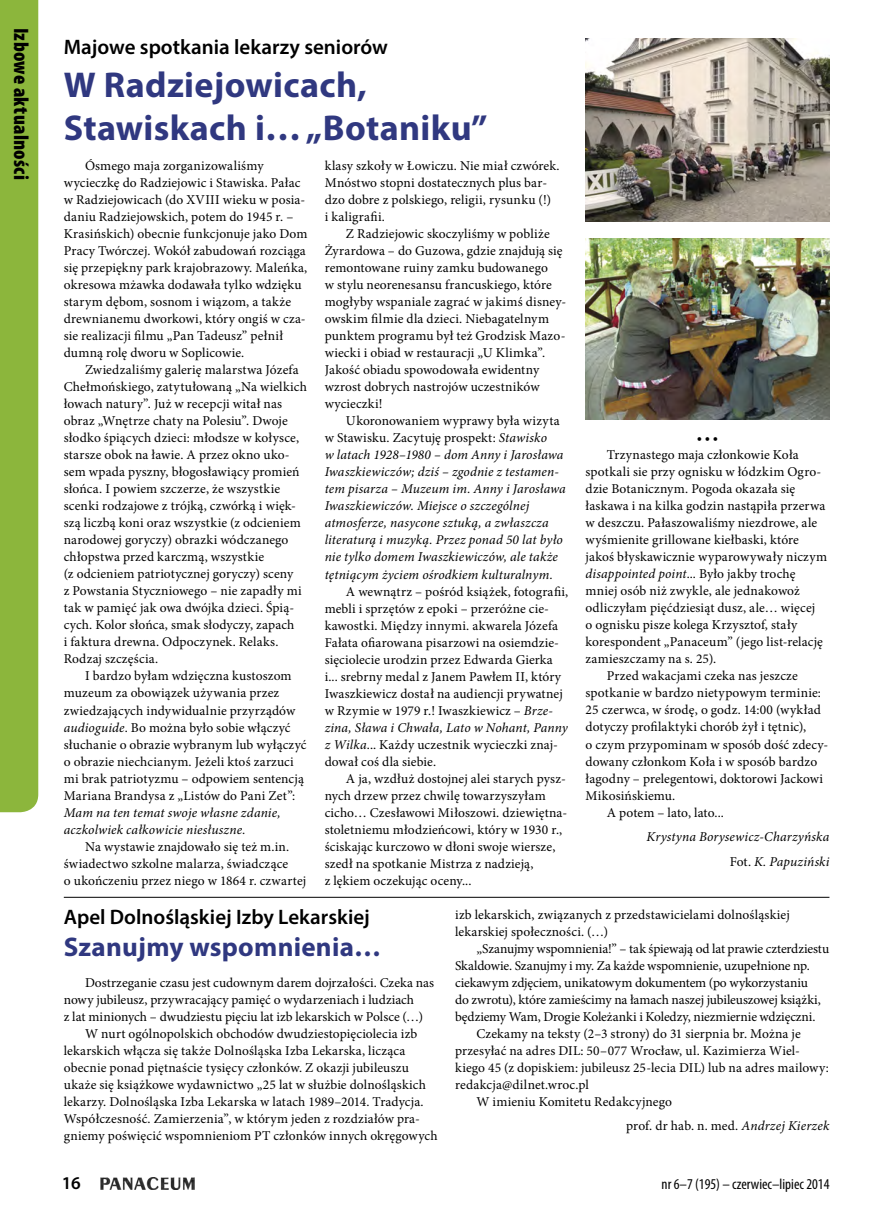
<style>
.page{position:relative;width:872px;height:1212px;background:#fff}
.page>*{position:absolute;margin:0;border:0;box-sizing:border-box;transform-origin:0 0}
.P_Tytuł_mały_24{font:700 36px/43.2px "Myriad Pro";letter-spacing:.01em;color:#303880}
.P_Tytuł_mały_18{font:700 27px "Myriad Pro";letter-spacing:.01em;color:#303880}
.P_Nadtytuł{font:600 21px "Myriad Pro";color:#000}
.t1{font:900 condensed 21px "Myriad Pro";letter-spacing:.015em;color:#000}
.t2{font:600 18px "Myriad Pro";color:#000}
.t3{font:condensed 15px "Myriad Pro";color:#000}
.P_Tekst{font:13.5px/17px "Minion Pro";letter-spacing:.01em;color:#000}
.P_Tekst-2{font:italic 13.5px/17px "Minion Pro";letter-spacing:.01em;color:#000}
.P_Tekst-3{font:13.5px/17px "Minion Pro";letter-spacing:-.01em;color:#000}
.P_Podpis_autora{font:italic 13.5px "Minion Pro";letter-spacing:.01em;color:#000}
.P_Podpis_autora-2{font:13.5px "Minion Pro";letter-spacing:.005em;color:#000}
.P_Kropki{font:700 13.5px "Minion Pro";color:#000}
.s1{font-style:italic}
.s2{font-style:normal}
</style>
<div class="page">
<img style="left:100px;top:1177px;width:95px;height:12px">
<div style="left:0;top:0;width:38px;height:812px;background:#8cb63c"></div>
<img style="left:585px;top:238px;width:244px;height:182px">
<img style="left:585px;top:38px;width:244px;height:183px">
<hr style="left:64px;top:897px;width:765px;height:1px;background:#000">
<h3 class="t1" style="left:34px;top:28px;width:154px;rotate:90deg">Izbowe aktualności</h3>
<p class="P_Nadtytuł" style="left:64px;top:34px;width:325px">Majowe spotkania lekarzy seniorów</p>
<p class="P_Tytuł_mały_24" style="left:64px;top:62px;width:425px">W Radziejowicach,<br>Stawiskach i… „Botaniku”</p>
<p class="P_Tekst" style="left:64px;top:157px;width:245px;text-indent:21px">Ósmego maja zorganizowaliśmy wycieczkę do Radziejowic i Stawiska. Pałac w Radziejowicach (do XVIII wieku w posia&shy;daniu Radziejowskich, potem do 1945 r. – Krasińskich) obecnie funkcjonuje jako Dom Pracy Twórczej. Wokół zabudowań rozciąga się przepiękny park krajobrazowy. Maleńka, okresowa mżawka dodawała tylko wdzięku starym dębom, sosnom i wiązom, a także drewnianemu dworkowi, który ongiś w cza&shy;sie realizacji filmu „Pan Tadeusz” pełnił dumną rolę dworu w Soplicowie.</p>
<p class="P_Tekst" style="left:64px;top:361px;width:245px;text-indent:21px">Zwiedzaliśmy galerię malarstwa Józefa Chełmońskiego, zatytułowaną „Na wielkich łowach natury”. Już w recepcji witał nas obraz „Wnętrze chaty na Polesiu”. Dwoje słodko śpiących dzieci: młodsze w kołysce, starsze obok na ławie. A przez okno uko&shy;sem wpada pyszny, błogosławiący promień słońca. I powiem szczerze, że wszystkie scenki rodzajowe z trójką, czwórką i więk&shy;szą liczbą koni oraz wszystkie (z odcieniem narodowej goryczy) obrazki wódczanego chłopstwa przed karczmą, wszystkie<br>(z odcieniem patriotycznej goryczy) sceny<br>z Powstania Styczniowego – nie zapadły mi tak w pamięć jak owa dwójka dzieci. Śpią&shy;cych. Kolor słońca, smak słodyczy, zapach<br>i faktura drewna. Odpoczynek. Relaks.<br>Rodzaj szczęścia.</p>
<p class="P_Tekst" style="left:64px;top:668px;width:244px;text-indent:21px">I bardzo byłam wdzięczna kustoszom muzeum za obowiązek używania przez zwiedzających indywidualnie przyrządów <span class="s1">audioguide</span>. Bo można było sobie włączyć słuchanie o obrazie wybranym lub wyłączyć o obrazie niechcianym. Jeżeli ktoś zarzuci mi brak patriotyzmu – odpowiem sentencją Mariana Brandysa z „Listów do Pani Zet”:<br><span class="s1">Mam na ten temat swoje własne zdanie, aczkolwiek całkowicie niesłuszne.</span></p>
<p class="P_Tekst" style="left:64px;top:838px;width:244px;text-indent:21px">Na wystawie znajdowało się też m.in. świadectwo szkolne malarza, świadczące<br>o ukończeniu przez niego w 1864 r. czwartej</p>
<p class="P_Tekst" style="left:325px;top:157px;width:236px">klasy szkoły w Łowiczu. Nie miał czwórek.<br>Mnóstwo stopni dostatecznych plus bar&shy;dzo dobre z polskiego, religii, rysunku (!)<br>i kaligrafii.</p>
<p class="P_Tekst" style="left:325px;top:225px;width:243px;text-indent:21px">Z Radziejowic skoczyliśmy w pobliże Żyrardowa – do Guzowa, gdzie znajdują się remontowane ruiny zamku budowanego<br>w stylu neorenesansu francuskiego, które mogłyby wspaniale zagrać w jakimś disney&shy;owskim filmie dla dzieci. Niebagatelnym punktem programu był też Grodzisk Mazo&shy;wiecki i obiad w restauracji „U Klimka”.<br>Jakość obiadu spowodowała ewidentny wzrost dobrych nastrojów uczestników wycieczki!</p>
<p class="P_Tekst-2" style="left:325px;top:413px;width:243px;text-indent:21px"><span class="s2">Ukoronowaniem wyprawy była wizyta w Stawisku. Zacytuję prospekt:</span> Stawisko<br>w latach 1928–1980 – dom Anny i Jarosława Iwaszkiewiczów; dziś – zgodnie z testamen&shy;tem pisarza – Muzeum im. Anny i Jarosława Iwaszkiewiczów. Miejsce o szczególnej atmosferze, nasycone sztuką, a zwłaszcza literaturą i muzyką. Przez ponad 50 lat było nie tylko domem Iwaszkiewiczów, ale także tętniącym życiem ośrodkiem kulturalnym.</p>
<p class="P_Tekst" style="left:325px;top:583px;width:245px;text-indent:21px">A wewnątrz – pośród książek, fotografii, mebli i sprzętów z epoki – przeróżne cie&shy;kawostki. Między innymi. akwarela Józefa Fałata ofiarowana pisarzowi na osiemdzie&shy;sięciolecie urodzin przez Edwarda Gierka i... srebrny medal z Janem Pawłem II, który Iwaszkiewicz dostał na audiencji prywatnej w Rzymie w 1979 r.! Iwaszkiewicz – <span class="s1">Brze&shy;zina, Sława i Chwała, Lato w Nohant, Panny z Wilka</span>... Każdy uczestnik wycieczki znaj&shy;dował coś dla siebie.</p>
<p class="P_Tekst" style="left:325px;top:770px;width:244px;text-indent:21px">A ja, wzdłuż dostojnej alei starych pysz&shy;nych drzew przez chwilę towarzyszyłam cicho… Czesławowi Miłoszowi. dziewiętna&shy;stoletniemu młodzieńcowi, który w 1930 r., ściskając kurczowo w dłoni swoje wiersze, szedł na spotkanie Mistrza z nadzieją,<br>z lękiem oczekując oceny...</p>
<p class="P_Kropki" style="left:697px;top:428px;width:23px">•••</p>
<p class="P_Tekst" style="left:585px;top:447px;width:243px;text-indent:21px">Trzynastego maja członkowie Koła spotkali sie przy ognisku w łódzkim Ogro&shy;dzie Botanicznym. Pogoda okazała się łaskawa i na kilka godzin nastąpiła przerwa w deszczu. Pałaszowaliśmy niezdrowe, ale wyśmienite grillowane kiełbaski, które jakoś błyskawicznie wyparowywały niczym <span class="s1">disappointed point</span>... Było jakby trochę mniej osób niż zwykle, ale jednakowoż odliczyłam pięćdziesiąt dusz, ale… więcej<br>o ognisku pisze kolega Krzysztof, stały korespondent „Panaceum” (jego list-relację zamieszczamy na s. 25).</p>
<p class="P_Tekst" style="left:585px;top:668px;width:244px;text-indent:21px">Przed wakacjami czeka nas jeszcze spotkanie w bardzo nietypowym terminie:<br>25 czerwca, w środę, o godz. 14:00 (wykład dotyczy profilaktyki chorób żył i tętnic),<br>o czym przypominam w sposób dość zdecy&shy;dowany członkom Koła i w sposób bardzo łagodny – prelegentowi, doktorowi Jackowi Mikosińskiemu.</p>
<p class="P_Tekst" style="left:607px;top:804px;width:118px">A potem – lato, lato...</p>
<p class="P_Podpis_autora" style="left:646px;top:828px;width:184px">Krystyna Borysewicz-Charzyńska</p>
<p class="P_Podpis_autora" style="left:729px;top:852px;width:101px"><span class="s2">Fot.</span> K. Papuziński</p>
<p class="P_Nadtytuł" style="left:64px;top:903px;width:308px">Apel Dolnośląskiej Izby Lekarskiej</p>
<p class="P_Tytuł_mały_18" style="left:64px;top:929px;width:319px">Szanujmy wspomnienia…</p>
<p class="P_Tekst" style="left:64px;top:974px;width:372px;text-indent:21px">Dostrzeganie czasu jest cudownym darem dojrzałości. Czeka nas nowy jubileusz, przywracający pamięć o wydarzeniach i ludziach<br>z lat minionych – dwudziestu pięciu lat izb lekarskich w Polsce (…)</p>
<p class="P_Tekst" style="left:64px;top:1025px;width:375px;text-indent:21px">W nurt ogólnopolskich obchodów dwudziestopięciolecia izb lekarskich włącza się także Dolnośląska Izba Lekarska, licząca obecnie ponad piętnaście tysięcy członków. Z okazji jubileuszu ukaże się książkowe wydawnictwo „25 lat w służbie dolnośląskich lekarzy. Dolnośląska Izba Lekarska w latach 1989–2014. Tradycja.<br>Współczesność. Zamierzenia”, w którym jeden z rozdziałów pra&shy;gniemy poświęcić wspomnieniom PT członków innych okręgowych</p>
<p class="P_Tekst" style="left:455px;top:906px;width:336px">izb lekarskich, związanych z przedstawicielami dolnośląskiej lekarskiej społeczności. (…)</p>
<p class="P_Tekst-3" style="left:455px;top:940px;width:376px;text-indent:21px">„Szanujmy wspomnienia!” – tak śpiewają od lat prawie czterdziestu Skaldowie. Szanujmy i my. Za każde wspomnienie, uzupełnione np. ciekawym zdjęciem, unikatowym dokumentem (po wykorzystaniu<br>do zwrotu), które zamieścimy na łamach naszej jubileuszowej książki, będziemy Wam, Drogie Koleżanki i Koledzy, niezmiernie wdzięczni.</p>
<p class="P_Tekst" style="left:455px;top:1025px;width:375px;text-indent:21px">Czekamy na teksty (2–3 strony) do 31 sierpnia br. Można je przesyłać na adres DIL: 50–077 Wrocław, ul. Kazimierza Wiel&shy;kiego 45 (z dopiskiem: jubileusz 25-lecia DIL) lub na adres mailowy: redakcja@dilnet.wroc.pl</p>
<p class="P_Tekst" style="left:476px;top:1093px;width:197px">W imieniu Komitetu Redakcyjnego</p>
<p class="P_Podpis_autora-2" style="left:626px;top:1117px;width:205px">prof. dr hab. n. med. <span class="s1">Andrzej Kierzek</span></p>
<h3 class="t2" style="left:62px;top:1172px;width:21px">16</h3>
<p class="t3" style="left:661px;top:1175px;width:169px">nr 6–7 (195) – czerwiec–lipiec 2014</p>
</div>
